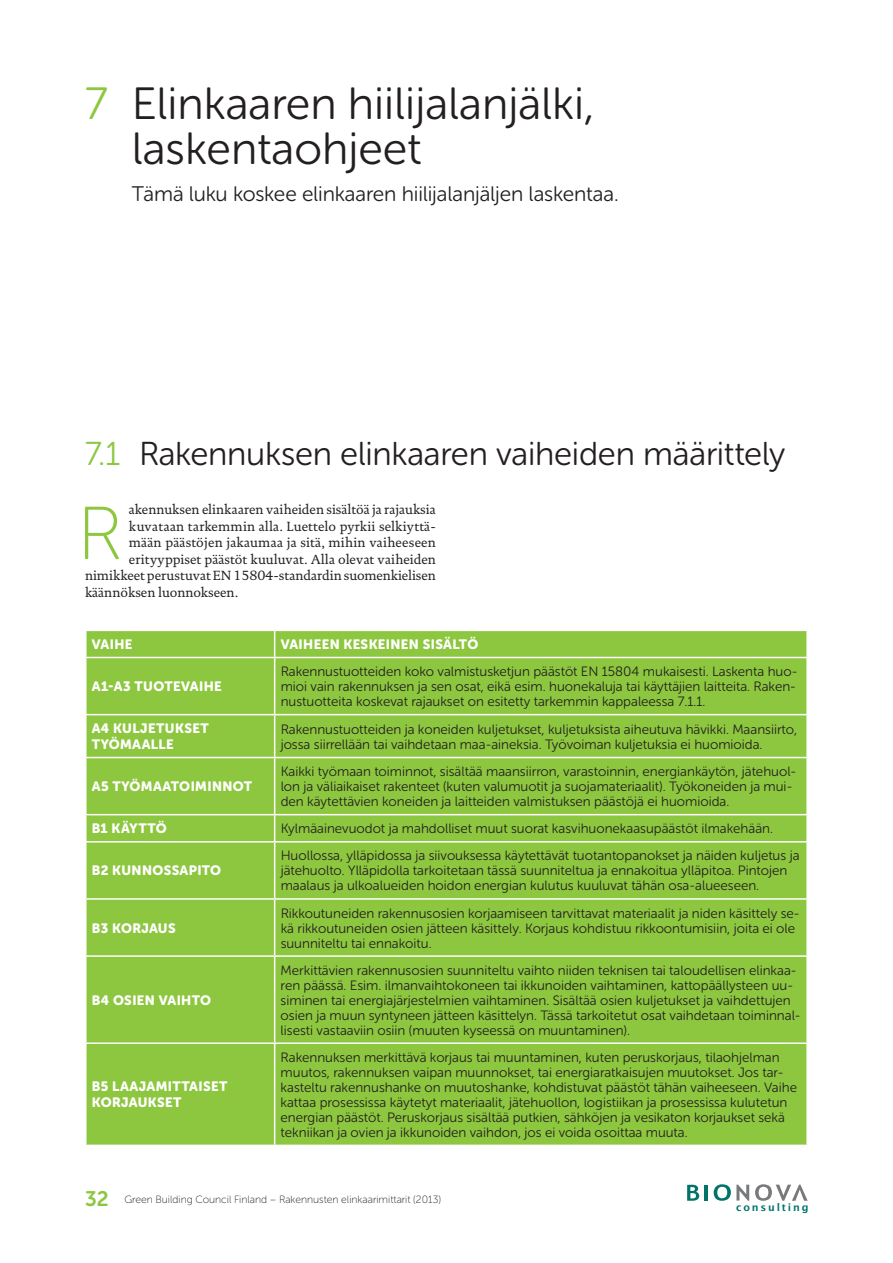
<style>
.page{position:relative;width:893px;height:1263px;background:#fff}
.page>*{position:absolute;margin:0;border:0;box-sizing:border-box;transform-origin:0 0}
.t1{font:74.85px "Museo Sans Rounded 100";color:#8dc73f}
.t2{font:45px/45px "Museo Sans Rounded 300";color:#231f20}
.t3{font:33px "Museo Sans Rounded 300";letter-spacing:-.01em;color:#231f20}
.t4{font:21px "Museo Sans Rounded 300";letter-spacing:-.005em;color:#231f20}
.t5{font:13.5px/15px "Museo Sans Rounded 300";color:#231f20}
.t6{font:13.5px "DTL Documenta T";color:#231f20}
.t7{font:13.5px/15.8px "Museo Sans Rounded 900";letter-spacing:.025em;color:#fff}
.t8{font:10.5px "Museo Sans Rounded 100";color:#231f20}
.t9{font:600 10.35px "Lucida Sans";letter-spacing:.175em;color:#00746b}
.s1{color:#8dc73f}
.s2{font-family:"Museo Sans Rounded 700";font-size:21px;color:#8dc73f}
</style>
<div class="page">
<svg style="left:687px;top:1185px;width:12px;height:16px"></svg>
<hr style="left:705px;top:1185px;width:3px;height:16px;background:#00746b">
<svg style="left:755px;top:1184px;width:53px;height:17px"></svg>
<svg style="left:714px;top:1184px;width:35px;height:17px"></svg>
<div style="left:87px;top:631px;width:719px;height:513px;background:#8dc73f"></div>
<svg style="left:274px;top:631px;width:1px;height:26px"></svg>
<hr style="left:85px;top:657px;width:190px;height:1px;background:#fff">
<hr style="left:275px;top:657px;width:533px;height:1px;background:#fff">
<hr style="left:274px;top:658px;width:1px;height:56px;background:#fff">
<hr style="left:85px;top:714px;width:190px;height:1px;background:#fff">
<hr style="left:275px;top:714px;width:533px;height:1px;background:#fff">
<hr style="left:274px;top:715px;width:1px;height:42px;background:#fff">
<hr style="left:85px;top:757px;width:190px;height:1px;background:#fff">
<hr style="left:275px;top:757px;width:533px;height:1px;background:#fff">
<hr style="left:274px;top:758px;width:1px;height:56px;background:#fff">
<hr style="left:85px;top:814px;width:190px;height:1px;background:#fff">
<hr style="left:275px;top:814px;width:533px;height:1px;background:#fff">
<svg style="left:274px;top:815px;width:1px;height:26px"></svg>
<hr style="left:85px;top:841px;width:190px;height:1px;background:#fff">
<hr style="left:275px;top:841px;width:533px;height:1px;background:#fff">
<hr style="left:274px;top:842px;width:1px;height:56px;background:#fff">
<hr style="left:85px;top:898px;width:190px;height:2px;background:#fff">
<hr style="left:275px;top:898px;width:533px;height:2px;background:#fff">
<hr style="left:274px;top:900px;width:1px;height:55px;background:#fff">
<hr style="left:85px;top:955px;width:190px;height:2px;background:#fff">
<hr style="left:275px;top:955px;width:533px;height:2px;background:#fff">
<hr style="left:274px;top:957px;width:1px;height:85px;background:#fff">
<hr style="left:85px;top:1042px;width:190px;height:2px;background:#fff">
<hr style="left:275px;top:1042px;width:533px;height:2px;background:#fff">
<hr style="left:274px;top:1044px;width:1px;height:100px;background:#fff">
<h2 class="t2" style="left:132px;top:81px;width:464px;text-indent:-47px"><span class="s1">7</span> Elinkaaren hiilijalanjälki, laskentaohjeet</h2>
<h3 class="t4" style="left:132px;top:182px;width:488px">Tämä luku koskee elinkaaren hiilijalanjäljen laskentaa.</h3>
<h3 class="t3" style="left:85px;top:435px;width:702px"><span class="s1">7.1</span> Rakennuksen elinkaaren vaiheiden määrittely</h3>
<h1 class="t1" style="left:77px;top:494px;width:46px">R</h1>
<p class="t6" style="left:129px;top:501px;width:308px">akennuksen elinkaaren vaiheiden sisältöä ja rajauksia</p>
<p class="t6" style="left:129px;top:518px;width:308px">kuvataan tarkemmin alla. Luettelo pyrkii selkiyttä-</p>
<p class="t6" style="left:129px;top:534px;width:309px">mään päästöjen jakaumaa ja sitä, mihin vaiheeseen</p>
<p class="t6" style="left:129px;top:551px;width:309px">erityyppiset päästöt kuuluvat. Alla olevat vaiheiden</p>
<p class="t6" style="left:85px;top:567px;width:352px">nimikkeet perustuvat EN 15804-standardin suomenkielisen</p>
<p class="t6" style="left:85px;top:584px;width:155px">käännöksen luonnokseen.</p>
<p class="t7" style="left:92px;top:636px;width:18px">VAIHE</p>
<p class="t7" style="left:281px;top:636px;width:19px">VAIHEEN</p>
<p class="t7" style="left:343px;top:636px;width:10px">KESKEINEN</p>
<p class="t7" style="left:423px;top:636px;width:9px">SISÄ</p>
<p class="t7" style="left:452px;top:636px;width:18px">LTÖ</p>
<p class="t7" style="left:92px;top:679px;width:72px">A1-A3 TUOTEVAIHE</p>
<p class="t5" style="left:281px;top:664px;width:518px;text-align:justify">Rakennustuotteiden koko valmistusketjun päästöt EN 15804 mukaisesti. Laskenta huo&shy;mioi vain rakennuksen ja sen osat, eikä esim. huonekaluja tai käyttäjien laitteita. Raken&shy;nustuotteita koskevat rajaukset on esitetty tarkemmin kappaleessa 7.1.1.</p>
<p class="t7" style="left:92px;top:721px;width:93px">A4 KULJETUKSET<br>TYÖMAA</p>
<p class="t7" style="left:151px;top:736px;width:23px">LLE</p>
<p class="t7" style="left:92px;top:779px;width:41px">A5 TYÖMAATOIMINNOT</p>
<p class="t5" style="left:281px;top:722px;width:518px">Rakennustuotteiden ja koneiden kuljetukset, kuljetuksista aiheutuva hävikki. Maansiirto, jossa siirrellään tai vaihdetaan maa-aineksia. Työvoiman kuljetuksia ei huomioida.</p>
<p class="t5" style="left:281px;top:764px;width:517px">Kaikki työmaan toiminnot, sisältää maansiirron, varastoinnin, energiankäytön, jätehuol&shy;lon ja väliaikaiset rakenteet (kuten valumuotit ja suojamateriaalit). Työkoneiden ja mui&shy;den käytettävien koneiden ja laitteiden valmistuksen päästöjä ei huomioida.</p>
<p class="t7" style="left:92px;top:821px;width:40px">B1 KÄYTTÖ</p>
<p class="t5" style="left:281px;top:821px;width:494px">Kylmäainevuodot ja mahdolliset muut suorat kasvihuonekaasupäästöt ilmakehään.</p>
<p class="t7" style="left:92px;top:863px;width:50px">B2 KUNNOSSAPITO</p>
<p class="t5" style="left:281px;top:848px;width:520px">Huollossa, ylläpidossa ja siivouksessa käytettävät tuotantopanokset ja näiden kuljetus ja jätehuolto. Ylläpidolla tarkoitetaan tässä suunniteltua ja ennakoitua ylläpitoa. Pintojen maalaus ja ulkoalueiden hoidon energian kulutus kuuluvat tähän osa-alueeseen.</p>
<p class="t7" style="left:92px;top:920px;width:40px">B3 KORJA</p>
<p class="t7" style="left:158px;top:920px;width:18px">US</p>
<p class="t7" style="left:92px;top:992px;width:41px">B4 OSIEN</p>
<p class="t7" style="left:159px;top:992px;width:10px">VAIHTO</p>
<p class="t7" style="left:92px;top:1079px;width:30px">B5 LAAJAMITTAISET<br>KORJA</p>
<p class="t7" style="left:138px;top:1095px;width:20px">UKSET</p>
<p class="t5" style="left:281px;top:905px;width:520px">Rikkoutuneiden rakennusosien korjaamiseen tarvittavat materiaalit ja niden käsittely se&shy;kä rikkoutuneiden osien jätteen käsittely. Korjaus kohdistuu rikkoontumisiin, joita ei ole suunniteltu tai ennakoitu.</p>
<p class="t5" style="left:281px;top:963px;width:521px">Merkittävien rakennusosien suunniteltu vaihto niiden teknisen tai taloudellisen elinkaa&shy;ren päässä. Esim. ilmanvaihtokoneen tai ikkunoiden vaihtaminen, kattopäällysteen uu&shy;siminen tai energiajärjestelmien vaihtaminen. Sisältää osien kuljetukset ja vaihdettujen osien ja muun syntyneen jätteen käsittelyn. Tässä tarkoitetut osat vaihdetaan toiminnal&shy;lisesti vastaaviin osiin (muuten kyseessä on muuntaminen).</p>
<p class="t5" style="left:281px;top:1050px;width:518px">Rakennuksen merkittävä korjaus tai muuntaminen, kuten peruskorjaus, tilaohjelman muutos, rakennuksen vaipan muunnokset, tai energiaratkaisujen muutokset. Jos tar&shy;kasteltu rakennushanke on muutoshanke, kohdistuvat päästöt tähän vaiheeseen. Vaihe kattaa prosessissa käytetyt materiaalit, jätehuollon, logistiikan ja prosessissa kulutetun energian päästöt. Peruskorjaus sisältää putkien, sähköjen ja vesikaton korjaukset sekä tekniikan ja ovien ja ikkunoiden vaihdon, jos ei voida osoittaa muuta.</p>
<p class="t8" style="left:85px;top:1193px;width:358px"><span class="s2">32</span> Green Building Council Finland – Rakennusten elinkaarimittarit (2013)</p>
<p class="t9" style="left:736px;top:1201px;width:74px">consulting</p>
</div>
